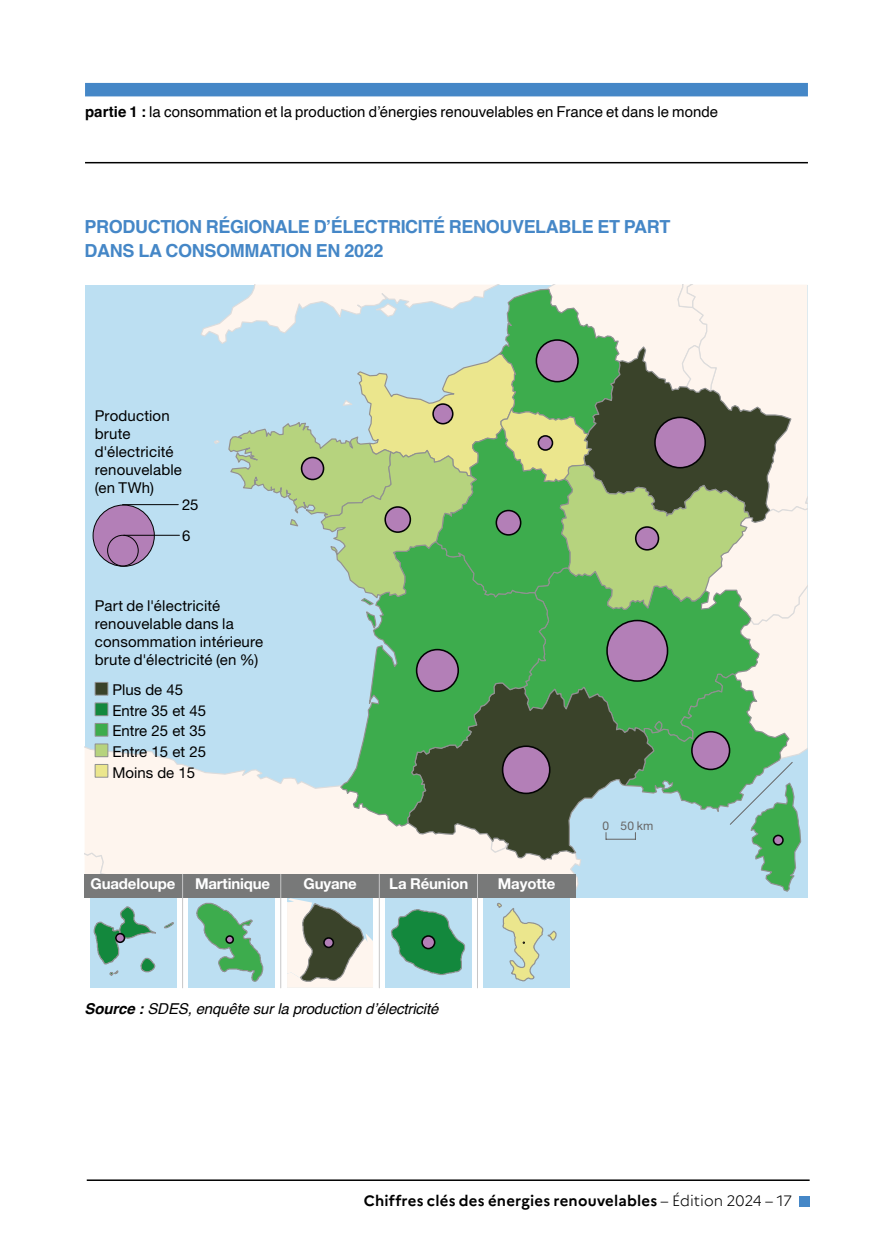
<style>
.page{position:relative;width:893px;height:1259px;background:#fff}
.page>*{position:absolute;margin:0;border:0;box-sizing:border-box;transform-origin:0 0}
.t1{font:700 18px/24px "Helvetica";letter-spacing:-.02em;color:#4587c7}
.t2{font:15px/18px "Helvetica Neue LT Std";letter-spacing:.01em;color:#000}
.t3{font:15px "Helvetica";color:#000}
.t4{font:700 15px "Marianne";letter-spacing:.015em;color:#000}
.t5{font:italic 15px "Helvetica";letter-spacing:-.01em;color:#000}
.t6{font:700 15px "Helvetica Neue LT Std";letter-spacing:-.01em;color:#fff}
.t7{font:12px "Helvetica Neue LT Std";color:#666565}
.s1{font-weight:700}
.s2{font-weight:300}
</style>
<div class="page">
<div style="left:85px;top:83px;width:723px;height:13px;background:#4587c7"></div>
<hr style="left:85px;top:162px;width:723px;height:1px;background:#000">
<hr style="left:87px;top:1179px;width:723px;height:2px;background:#000">
<div style="left:799px;top:1195px;width:11px;height:11px;background:#4587c7"></div>
<div style="left:85px;top:285px;width:722px;height:612px;background:#bcdff2"></div>
<svg style="left:85px;top:728px;width:115px;height:146px"></svg>
<div style="left:484px;top:897px;width:86px;height:91px;background:#bcdff2"></div>
<svg style="left:497px;top:902px;width:60px;height:80px"></svg>
<div style="left:90px;top:897px;width:86px;height:91px;background:#bcdff2"></div>
<svg style="left:93px;top:906px;width:81px;height:70px"></svg>
<div style="left:116px;top:933px;width:8px;height:9px;background:#b37fb7;border-radius:50%"></div>
<div style="left:115px;top:933px;width:10px;height:10px;border:2px solid #020203;border-radius:50%"></div>
<svg style="left:287px;top:898px;width:86px;height:90px;background:#a3a9a0"></svg>
<div style="left:324px;top:938px;width:9px;height:9px;background:#b37fb7;border-radius:50%"></div>
<div style="left:323px;top:937px;width:11px;height:11px;border:2px solid #020203;border-radius:50%"></div>
<div style="left:385px;top:897px;width:87px;height:91px;background:#bcdff2"></div>
<svg style="left:391px;top:909px;width:75px;height:66px"></svg>
<div style="left:422px;top:936px;width:13px;height:12px;background:#b37fb7;border-radius:50%"></div>
<div style="left:421px;top:935px;width:14px;height:14px;border:2px solid #020203;border-radius:50%"></div>
<div style="left:188px;top:897px;width:87px;height:91px;background:#bcdff2"></div>
<svg style="left:196px;top:902px;width:68px;height:80px"></svg>
<div style="left:226px;top:936px;width:7px;height:7px;background:#b37fb7;border-radius:50%"></div>
<div style="left:225px;top:935px;width:9px;height:9px;border:2px solid #020203;border-radius:50%"></div>
<div style="left:85px;top:874px;width:491px;height:23px;background:#787979"></div>
<hr style="left:477px;top:874px;width:1px;height:114px;background:#c6c6c7">
<hr style="left:379px;top:874px;width:1px;height:114px;background:#c6c6c7">
<hr style="left:182px;top:874px;width:1px;height:114px;background:#c6c6c7">
<hr style="left:280px;top:874px;width:1px;height:114px;background:#c6c6c7">
<div style="left:93px;top:505px;width:61px;height:61px;background:#b37fb7;border-radius:50%"></div>
<div style="left:93px;top:504px;width:62px;height:63px;border:1px solid #020203;border-radius:50%"></div>
<div style="left:107px;top:535px;width:32px;height:31px;border:1px solid #020203;border-radius:50%"></div>
<hr style="left:123px;top:504px;width:55px;height:1px;background:#020203">
<hr style="left:124px;top:535px;width:55px;height:1px;background:#020203">
<svg style="left:200px;top:285px;width:607px;height:607px"></svg>
<div style="left:95px;top:682px;width:13px;height:13px;background:#3a432a"></div>
<div style="left:95px;top:682px;width:13px;height:13px;border:1px solid #909191"></div>
<div style="left:95px;top:703px;width:13px;height:12px;background:#13883d"></div>
<div style="left:95px;top:702px;width:13px;height:14px;border:1px solid #909191"></div>
<div style="left:95px;top:723px;width:13px;height:13px;background:#3dac4d"></div>
<div style="left:95px;top:723px;width:13px;height:13px;border:1px solid #909191"></div>
<div style="left:95px;top:744px;width:13px;height:12px;background:#b6d37e"></div>
<div style="left:95px;top:743px;width:13px;height:14px;border:1px solid #909191"></div>
<div style="left:95px;top:764px;width:13px;height:13px;background:#ebe68d"></div>
<div style="left:95px;top:764px;width:13px;height:13px;border:1px solid #909191"></div>
<p class="t3" style="left:85px;top:100px;width:635px"><span class="s1">partie 1 :</span> la consommation et la production d’énergies renouvelables en France et dans le monde</p>
<p class="t1" style="left:85px;top:217px;width:587px">PRODUCTION RÉGIONALE D’ÉLECTRICITÉ RENOUVELABLE ET PART<br>DANS LA CONSOMMATION EN 2022</p>
<p class="t2" style="left:95px;top:406px;width:89px">Production brute d'électricité renouvelable (en TWh)</p>
<p class="t2" style="left:182px;top:489px;width:18px;line-height:30.6px">25<br>6</p>
<p class="t2" style="left:95px;top:596px;width:170px">Part de l'électricité renouvelable dans la consommation intérieure brute d'électricité (en %)</p>
<p class="t2" style="left:112px;top:680px;width:95px;line-height:20.4px">Plus de 45<br>Entre 35 et 45<br>Entre 25 et 35<br>Entre 15 et 25<br>Moins de 15</p>
<p class="t6" style="left:90px;top:874px;width:86px">Guadeloupe</p>
<p class="t6" style="left:195px;top:874px;width:77px">Martinique</p>
<p class="t6" style="left:303px;top:874px;width:55px">Guyane</p>
<p class="t6" style="left:389px;top:874px;width:81px">La Réunion</p>
<p class="t6" style="left:498px;top:874px;width:59px">Mayotte</p>
<p class="t5" style="left:85px;top:997px;width:355px"><span class="s1">Source :</span> SDES, enquête sur la production dʼélectricité</p>
<p class="t7" style="left:602px;top:818px;width:53px">0 50km</p>
<p class="t4" style="left:364px;top:1189px;width:430px">Chiffres clés des énergies renouvelables <span class="s2">– Édition 2024 – 17</span></p>
</div>
